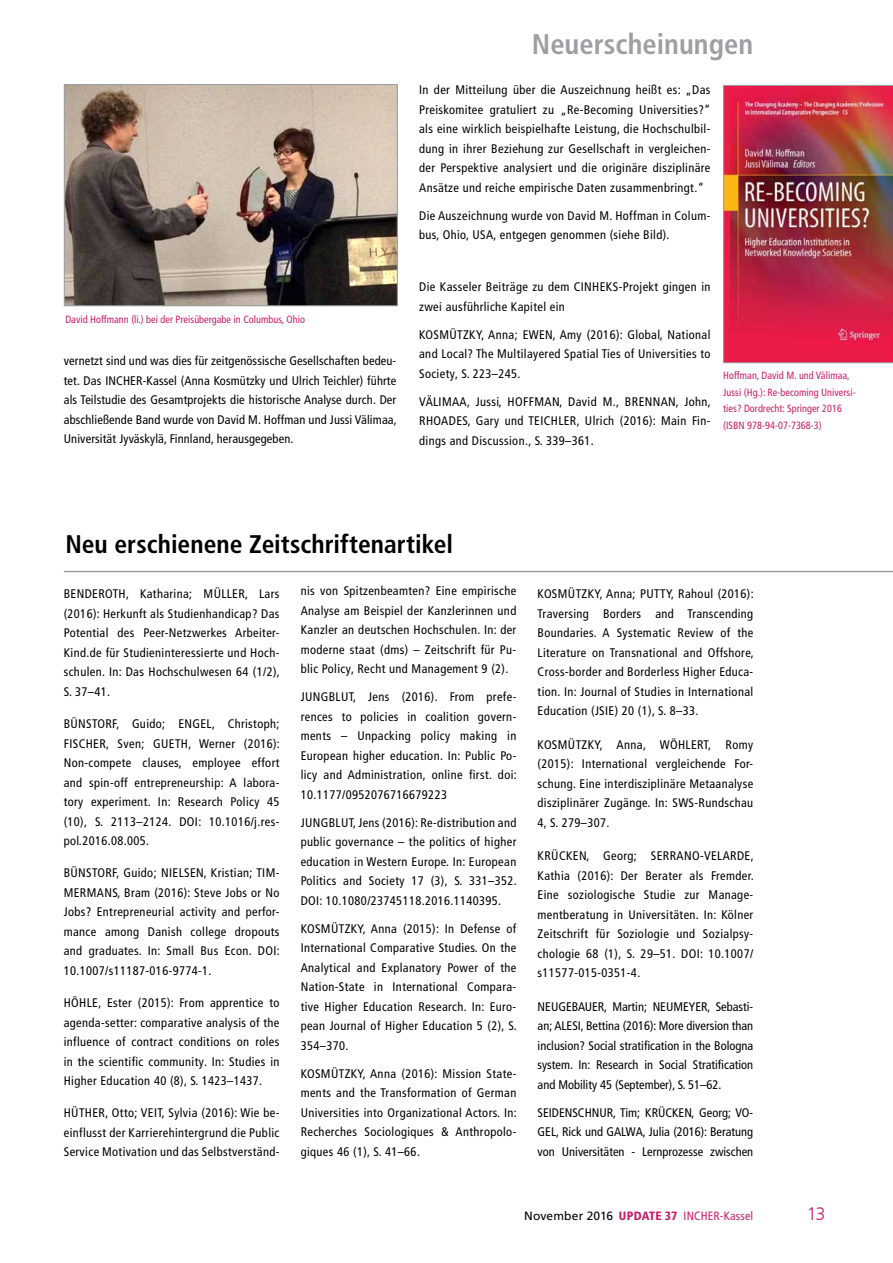
<style>
.page{position:relative;width:893px;height:1263px;background:#fff}
.page>*{position:absolute;margin:0;border:0;box-sizing:border-box;transform-origin:0 0}
.t1{font:700 condensed 28.5px "Frutiger LT Com";color:#9d9fa2}
.t2{font:700 condensed 25.5px "Frutiger LT Com";color:#000}
.t3{font:300 18px "Frutiger LT Com";color:#c81f66}
.t4{font:condensed 12.45px/19.5px "Frutiger LT Com";letter-spacing:.03em;color:#000;text-align:justify}
.t5{font:condensed 12px "Frutiger LT Com";letter-spacing:.015em;color:#c81f66}
.t6{font:condensed 10.5px/16.5px "Frutiger LT Com";letter-spacing:.005em;color:#c81f66}
.s1{font-stretch:normal;color:#000}
.s2{font-weight:900}
</style>
<div class="page">
<img style="left:723px;top:85px;width:170px;height:278px">
<img style="left:66px;top:86px;width:330px;height:218px">
<div style="left:64px;top:84px;width:334px;height:222px;border:1px solid #9d9fa2"></div>
<hr style="left:64px;top:571px;width:829px;height:1px;background:#9d9fa2">
<p class="t6" style="left:65px;top:311px;width:241px">David Hoffmann (li.) bei der Preisübergabe in Columbus, Ohio</p>
<p class="t4" style="left:64px;top:351px;width:334px">vernetzt sind und was dies für zeitgenössische Gesellschaften bedeu&shy;tet. Das INCHER-Kassel (Anna Kosmützky und Ulrich Teichler) führte als Teilstudie des Gesamtprojekts die historische Analyse durch. Der abschließende Band wurde von David M. Hoffman und Jussi Välimaa, Universität Jyväskylä, Finnland, herausgegeben.</p>
<h1 class="t1" style="left:532px;top:27px;width:223px">Neuerscheinungen</h1>
<p class="t4" style="left:419px;top:80px;width:293px">In der Mitteilung über die Auszeichnung heißt es: „Das Preiskomitee gratuliert zu „Re-Becoming Universities?“ als eine wirklich beispielhafte Leistung, die Hochschulbil&shy;dung in ihrer Beziehung zur Gesellschaft in vergleichen&shy;der Perspektive analysiert und die originäre disziplinäre Ansätze und reiche empirische Daten zusammenbringt.“</p>
<p class="t4" style="left:419px;top:206px;width:293px">Die Auszeichnung wurde von David M. Hoffman in Colum&shy;bus, Ohio, USA, entgegen genommen (siehe Bild).</p>
<p class="t4" style="left:419px;top:277px;width:293px">Die Kasseler Beiträge zu dem CINHEKS-Projekt gingen in zwei ausführliche Kapitel ein</p>
<p class="t4" style="left:419px;top:324px;width:293px">KOSMÜTZKY, Anna; EWEN, Amy (2016): Global, National and Local? The Multilayered Spatial Ties of Universities to Society, S. 223–245.</p>
<p class="t4" style="left:419px;top:391px;width:293px">VÄLIMAA, Jussi, HOFFMAN, David M., BRENNAN, John, RHOADES, Gary und TEICHLER, Ulrich (2016): Main Fin&shy;dings and Discussion., S. 339–361.</p>
<p class="t6" style="left:723px;top:367px;width:134px">Hoffman, David M. und Välimaa,<br>Jussi (Hg.): Re-becoming Universi&shy;ties? Dordrecht: Springer 2016 (ISBN 978-94-07-7368-3)</p>
<h2 class="t2" style="left:65px;top:528px;width:389px">Neu erschienene Zeitschriftenartikel</h2>
<p class="t4" style="left:64px;top:584px;width:218px">BENDEROTH, Katharina; MÜLLER, Lars (2016): Herkunft als Studienhandicap? Das Potential des Peer-Netzwerkes Arbeiter-Kind.de für Studieninteressierte und Hoch&shy;schulen. In: Das Hochschulwesen 64 (1/2), S. 37–41.</p>
<p class="t4" style="left:64px;top:714px;width:218px">BÜNSTORF, Guido; ENGEL, Christoph; FISCHER, Sven; GUETH, Werner (2016):<br>Non-compete clauses, employee effort and spin-off entrepreneurship: A labora&shy;tory experiment. In: Research Policy 45 (10), S. 2113–2124. DOI: 10.1016/j.res&shy;pol.2016.08.005.</p>
<p class="t4" style="left:64px;top:863px;width:218px">BÜNSTORF, Guido; NIELSEN, Kristian; TIM-MERMANS, Bram (2016): Steve Jobs or No Jobs? Entrepreneurial activity and perfor&shy;mance among Danish college dropouts and graduates. In: Small Bus Econ. DOI:<br>10.1007/s11187-016-9774-1.</p>
<p class="t4" style="left:64px;top:993px;width:217px">HÖHLE, Ester (2015): From apprentice to agenda-setter: comparative analysis of the influence of contract conditions on roles in the scientific community. In: Studies in Higher Education 40 (8), S. 1423–1437.</p>
<p class="t4" style="left:64px;top:1103px;width:217px">HÜTHER, Otto; VEIT, Sylvia (2016): Wie be&shy;einflusst der Karrierehintergrund die Public Service Motivation und das Selbstverständ-</p>
<p class="t4" style="left:301px;top:581px;width:217px">nis von Spitzenbeamten? Eine empirische Analyse am Beispiel der Kanzlerinnen und Kanzler an deutschen Hochschulen. In: der moderne staat (dms) – Zeitschrift für Pu&shy;blic Policy, Recht und Management 9 (2).</p>
<p class="t4" style="left:301px;top:687px;width:218px">JUNGBLUT, Jens (2016). From prefe&shy;rences to policies in coalition govern&shy;ments – Unpacking policy making in European higher education. In: Public Po&shy;licy and Administration, online first. doi:<br>10.1177/0952076716679223</p>
<p class="t4" style="left:301px;top:812px;width:218px">JUNGBLUT, Jens (2016): Re-distribution and public governance – the politics of higher education in Western Europe. In: European Politics and Society 17 (3), S. 331–352.<br>DOI: 10.1080/23745118.2016.1140395.</p>
<p class="t4" style="left:301px;top:918px;width:218px">KOSMÜTZKY, Anna (2015): In Defense of International Comparative Studies. On the Analytical and Explanatory Power of the Nation-State in International Compara&shy;tive Higher Education Research. In: Euro&shy;pean Journal of Higher Education 5 (2), S.<br>354–370.</p>
<p class="t4" style="left:301px;top:1063px;width:218px">KOSMÜTZKY, Anna (2016): Mission State&shy;ments and the Transformation of German Universities into Organizational Actors. In:<br>Recherches Sociologiques &amp; Anthropolo&shy;giques 46 (1), S. 41–66.</p>
<p class="t4" style="left:538px;top:584px;width:218px">KOSMÜTZKY, Anna; PUTTY, Rahoul (2016):<br>Traversing Borders and Transcending Boundaries. A Systematic Review of the Literature on Transnational and Offshore, Cross-border and Borderless Higher Educa&shy;tion. In: Journal of Studies in International Education (JSIE) 20 (1), S. 8–33.</p>
<p class="t4" style="left:538px;top:734px;width:217px">KOSMÜTZKY, Anna, WÖHLERT, Romy (2015): International vergleichende For&shy;schung. Eine interdisziplinäre Metaanalyse disziplinärer Zugänge. In: SWS-Rundschau 4, S. 279–307.</p>
<p class="t4" style="left:538px;top:846px;width:218px">KRÜCKEN, Georg; SERRANO-VELARDE, Kathia (2016): Der Berater als Fremder.<br>Eine soziologische Studie zur Manage&shy;mentberatung in Universitäten. In: Kölner Zeitschrift für Soziologie und Sozialpsy&shy;chologie 68 (1), S. 29–51. DOI: 10.1007/ s11577-015-0351-4.</p>
<p class="t4" style="left:538px;top:996px;width:217px">NEUGEBAUER, Martin; NEUMEYER, Sebasti&shy;an; ALESI, Bettina (2016): More diversion than inclusion? Social stratification in the Bologna system. In: Research in Social Stratification and Mobility 45 (September), S. 51–62.</p>
<p class="t4" style="left:538px;top:1102px;width:217px">SEIDENSCHNUR, Tim; KRÜCKEN, Georg; VO-GEL, Rick und GALWA, Julia (2016): Beratung von Universitäten - Lernprozesse zwischen</p>
<p class="t5" style="left:524px;top:1208px;width:230px"><span class="s1">November 2016</span> <span class="s2">UPDATE 37</span> INCHER-Kassel</p>
<h3 class="t3" style="left:807px;top:1203px;width:20px">13</h3>
</div>
